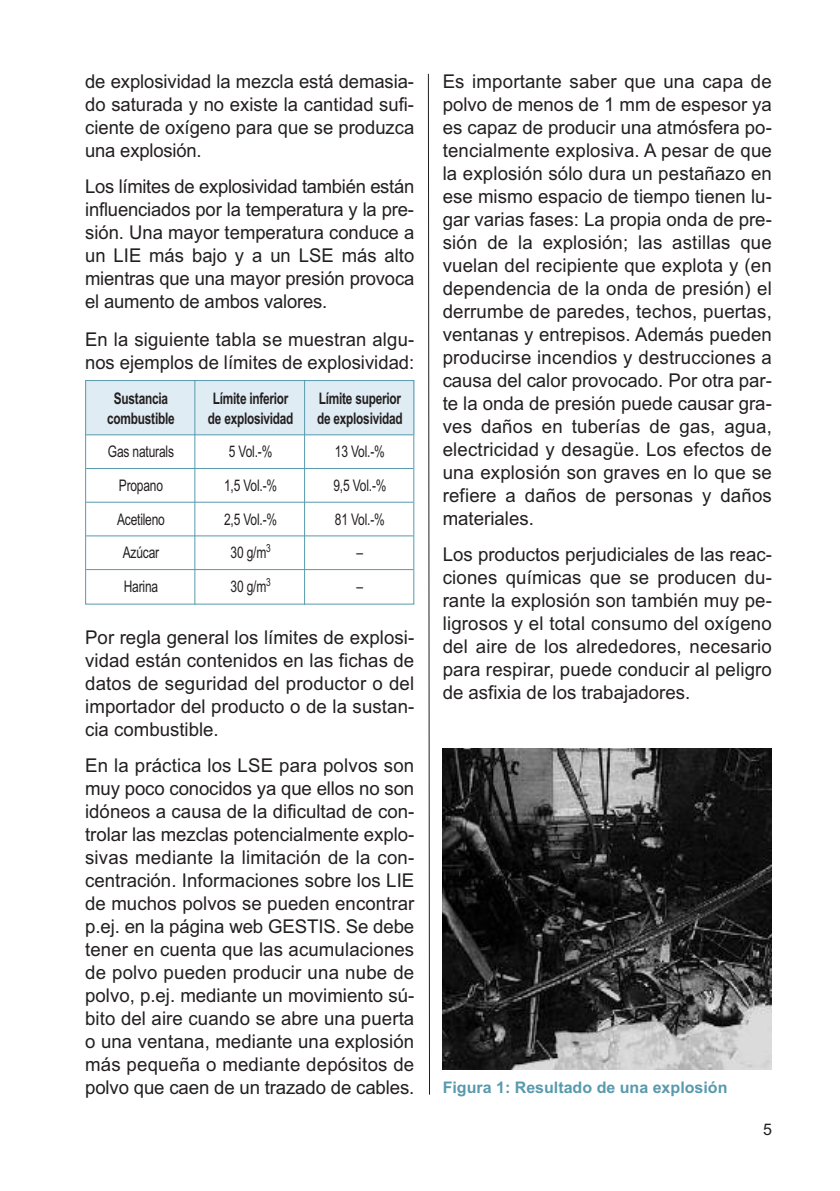
<style>
.page{position:relative;width:840px;height:1191px;background:#fff}
.page>*{position:absolute;margin:0;border:0;box-sizing:border-box;transform-origin:0 0}
.t1{font:19px/23px "Arial";color:#231f20;text-align:justify}
.t2{font:16px "Arial";letter-spacing:-.015em;color:#231f20;scale:.75 1}
.t3{font:700 16px "Arial";letter-spacing:-.02em;color:#231f20;scale:.74 1}
.t4{font:700 16px "Arial";color:#589aad}
.t5{font:16px "Arial";letter-spacing:-.015em;color:#231f20}
</style>
<div class="page">
<div style="left:85px;top:380px;width:329px;height:54px;background:#e0ecf3"></div>
<svg style="left:427px;top:73px;width:3px;height:1022px"></svg>
<div style="left:85px;top:380px;width:329px;height:224px;border:1px solid #589aad"></div>
<hr style="left:86px;top:434px;width:327px;height:1px;background:#589aad">
<hr style="left:86px;top:468px;width:327px;height:1px;background:#589aad">
<hr style="left:86px;top:502px;width:327px;height:1px;background:#589aad">
<hr style="left:86px;top:535px;width:327px;height:1px;background:#589aad">
<hr style="left:86px;top:569px;width:327px;height:1px;background:#589aad">
<img style="left:442px;top:748px;width:329px;height:321px">
<hr style="left:194px;top:380px;width:1px;height:224px;background:#589aad">
<hr style="left:304px;top:380px;width:1px;height:224px;background:#589aad">
<p class="t1" style="left:85px;top:69px;width:330px">de explosividad la mezcla está demasia&shy;do saturada y no existe la cantidad sufi&shy;ciente de oxígeno para que se produzca una explosión.</p>
<p class="t1" style="left:85px;top:175px;width:330px">Los límites de explosividad también están influenciados por la temperatura y la pre&shy;sión. Una mayor temperatura conduce a un LIE más bajo y a un LSE más alto mientras que una mayor presión provoca el aumento de ambos valores.</p>
<p class="t1" style="left:85px;top:328px;width:330px">En la siguiente tabla se muestran algu&shy;nos ejemplos de límites de explosividad:</p>
<p class="t3" style="left:114px;top:389px;width:75px">Sustancia</p>
<p class="t3" style="left:213px;top:389px;width:104px">Límite inferior</p>
<p class="t3" style="left:318px;top:389px;width:113px">Límite superior</p>
<p class="t3" style="left:107px;top:409px;width:93px">combustible</p>
<p class="t3" style="left:208px;top:409px;width:117px">de explosividad</p>
<p class="t3" style="left:317px;top:409px;width:117px">de explosividad</p>
<p class="t2" style="left:108px;top:442px;width:90px">Gas naturals</p>
<p class="t2" style="left:229px;top:442px;width:59px">5 Vol.-%</p>
<p class="t2" style="left:335px;top:442px;width:68px">13 Vol.-%</p>
<p class="t2" style="left:119px;top:476px;width:61px">Propano</p>
<p class="t2" style="left:224px;top:476px;width:72px">1,5 Vol.-%</p>
<p class="t2" style="left:333px;top:476px;width:72px">9,5 Vol.-%</p>
<p class="t2" style="left:117px;top:510px;width:65px">Acetileno</p>
<p class="t2" style="left:224px;top:510px;width:72px">2,5 Vol.-%</p>
<p class="t2" style="left:335px;top:510px;width:68px">81 Vol.-%</p>
<p class="t2" style="left:123px;top:543px;width:50px">Azúcar</p>
<p class="t2" style="left:230px;top:543px;width:55px">30 g/m<sup>3</sup></p>
<p class="t2" style="left:356px;top:543px;width:10px">–</p>
<p class="t2" style="left:124px;top:577px;width:47px">Harina</p>
<p class="t2" style="left:230px;top:577px;width:55px">30 g/m<sup>3</sup></p>
<p class="t2" style="left:356px;top:577px;width:10px">–</p>
<p class="t1" style="left:85px;top:625px;width:330px">Por regla general los límites de explosi&shy;vidad están contenidos en las fichas de datos de seguridad del productor o del importador del producto o de la sustan&shy;cia combustible.</p>
<p class="t1" style="left:85px;top:754px;width:330px">En la práctica los LSE para polvos son muy poco conocidos ya que ellos no son idóneos a causa de la dificultad de con&shy;trolar las mezclas potencialmente explo&shy;sivas mediante la limitación de la con&shy;centración. Informaciones sobre los LIE de muchos polvos se pueden encontrar p.ej. en la página web GESTIS. Se debe tener en cuenta que las acumulaciones de polvo pueden producir una nube de polvo, p.ej. mediante un movimiento sú&shy;bito del aire cuando se abre una puerta o una ventana, mediante una explosión más pequeña o mediante depósitos de polvo que caen de un trazado de cables.</p>
<p class="t1" style="left:442px;top:69px;width:330px">Es importante saber que una capa de polvo de menos de 1 mm de espesor ya es capaz de producir una atmósfera po&shy;tencialmente explosiva. A pesar de que la explosión sólo dura un pestañazo en ese mismo espacio de tiempo tienen lu&shy;gar varias fases: La propia onda de pre&shy;sión de la explosión; las astillas que vuelan del recipiente que explota y (en dependencia de la onda de presión) el derrumbe de paredes, techos, puertas, ventanas y entrepisos. Además pueden producirse incendios y destrucciones a causa del calor provocado. Por otra par&shy;te la onda de presión puede causar gra&shy;ves daños en tuberías de gas, agua, electricidad y desagüe. Los efectos de una explosión son graves en lo que se refiere a daños de personas y daños materiales.</p>
<p class="t1" style="left:442px;top:543px;width:330px">Los productos perjudiciales de las reac&shy;ciones químicas que se producen du&shy;rante la explosión son también muy pe&shy;ligrosos y el total consumo del oxígeno del aire de los alrededores, necesario para respirar, puede conducir al peligro de asfixia de los trabajadores.</p>
<p class="t4" style="left:442px;top:1078px;width:286px">Figura 1: Resultado de una explosión</p>
<p class="t5" style="left:762px;top:1119px;width:10px">5</p>
</div>
